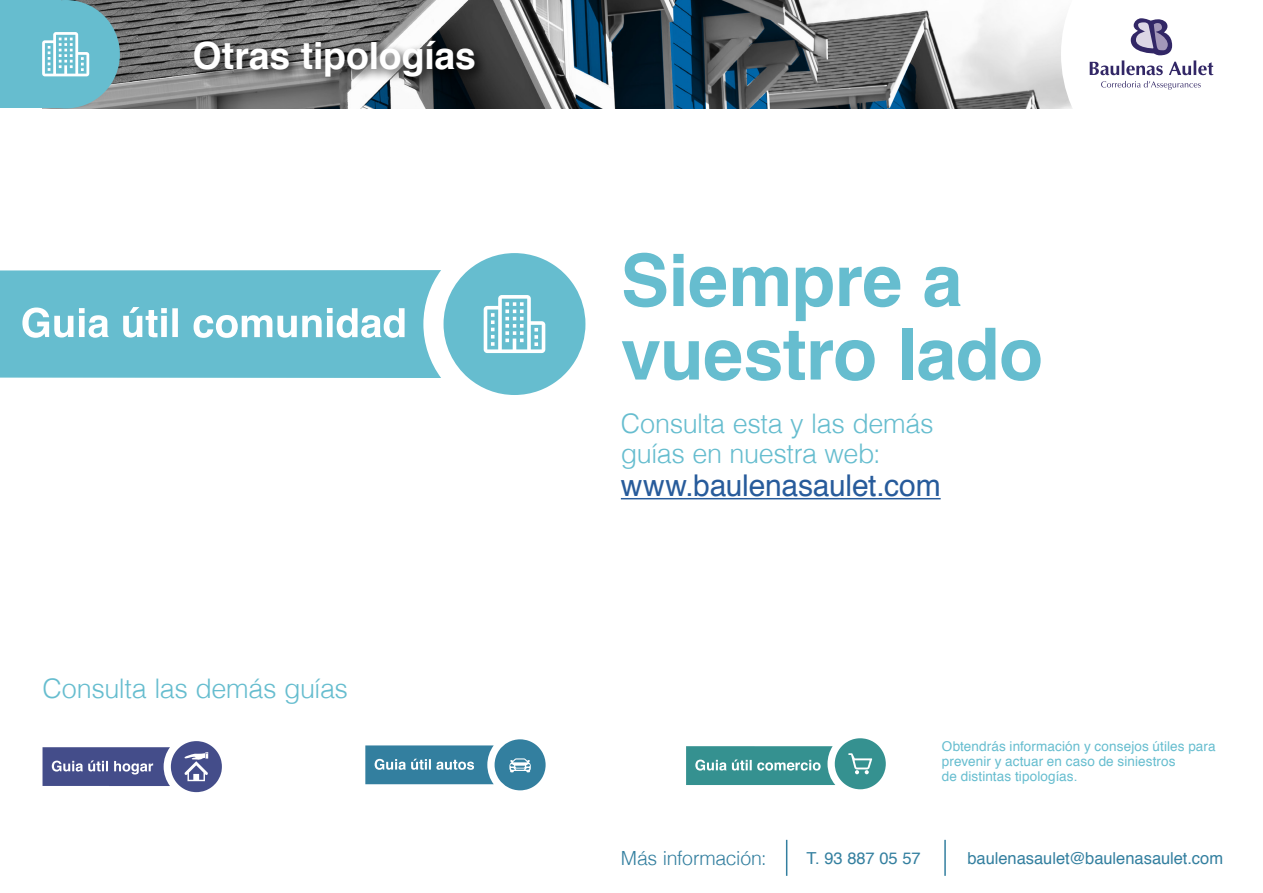
<style>
.page{position:relative;width:1263px;height:893px;background:#fff}
.page>*{position:absolute;margin:0;border:0;box-sizing:border-box;transform-origin:0 0}
.t1{font:700 72px/73.5px "Helvetica";letter-spacing:-.01em;color:#66bdcf}
.t2{font:700 37.5px "Helvetica";letter-spacing:-.005em;color:#fff}
.t3{font:30px "Helvetica";letter-spacing:-.01em;color:#275b9b}
.t4{font:300 27px/30px "Helvetica";letter-spacing:-.015em;color:#66bdcf}
.t5{font:300 19.5px "Helvetica";letter-spacing:-.015em;color:#337f9f}
.t6{font:16.5px "Helvetica";letter-spacing:-.005em;color:#337f9f}
.t7{font:13.5px/15px "Helvetica";letter-spacing:.005em;color:#66bdcf}
</style>
<div class="page">
<img style="left:120px;top:0;width:941px;height:108px">
<div style="left:0;top:0;width:61px;height:108px;background:#66bdcf"></div>
<svg style="left:1061px;top:18px;width:153px;height:91px"></svg>
<div style="left:189px;top:37px;width:299px;height:53px;background:#000;opacity:.75"></div>
<svg style="left:42px;top:0;width:78px;height:108px"></svg>
<svg style="left:365px;top:739px;width:181px;height:51px"></svg>
<hr style="left:621px;top:498px;width:320px;height:1px;background:#275b9b">
<svg style="left:43px;top:741px;width:179px;height:51px"></svg>
<hr style="left:786px;top:840px;width:1px;height:36px;background:#337f9f">
<hr style="left:944px;top:840px;width:2px;height:36px;background:#337f9f">
<svg style="left:443px;top:253px;width:142px;height:142px"></svg>
<svg style="left:0;top:270px;width:441px;height:108px;background:#78c5d4"></svg>
<svg style="left:686px;top:738px;width:200px;height:51px"></svg>
<h2 class="t2" style="left:192px;top:26px;width:285px">Otras tipologías</h2>
<h3 class="t4" style="left:43px;top:672px;width:307px">Consulta las demás guías</h3>
<h1 class="t1" style="left:621px;top:245px;width:424px">Siempre a vuestro lado</h1>
<h3 class="t4" style="left:621px;top:407px;width:314px">Consulta esta y las demás guías en nuestra web:</h3>
<h3 class="t3" style="left:621px;top:463px;width:321px">www.baulenasaulet.com</h3>
<p class="t7" style="left:942px;top:739px;width:275px">Obtendrás información y consejos útiles para prevenir y actuar en caso de siniestros<br>de distintas tipologías.</p>
<h3 class="t5" style="left:621px;top:841px;width:147px">Más información:</h3>
<p class="t6" style="left:807px;top:845px;width:115px">T. 93 887 05 57</p>
<p class="t6" style="left:967px;top:845px;width:257px">baulenasaulet@baulenasaulet.com</p>
</div>
